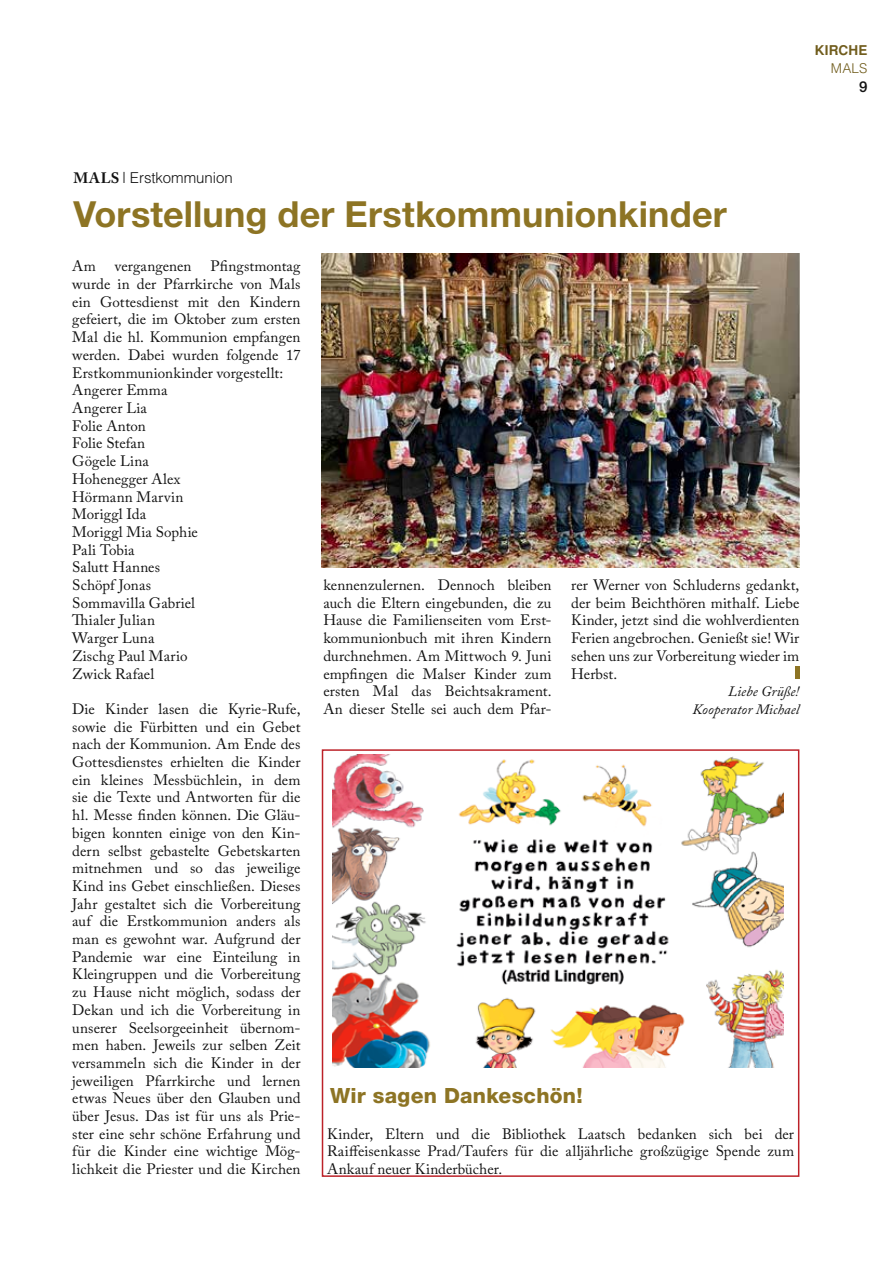
<style>
.page{position:relative;width:893px;height:1263px;background:#fff}
.page>*{position:absolute;margin:0;border:0;box-sizing:border-box;transform-origin:0 0}
.t1{font:700 36px "Helvetica Neue";letter-spacing:.005em;color:#8d7424}
.t2{font:800 21px "Helvetica Neue";letter-spacing:.01em;color:#8d7424}
.t3{font:15px/17.7px "Adobe Caslon Pro";letter-spacing:.005em;color:#121212;text-align:justify}
.t4{font:300 15px "Helvetica";color:#121212}
.t5{font:500 15px "Helvetica Neue";color:#121212}
.t6{font:italic 14.25px/17.7px "Adobe Caslon Pro";letter-spacing:.005em;color:#121212;text-align:right}
.t7{font:700 13.5px "Helvetica";letter-spacing:.01em;color:#715d1d}
.t8{font:300 13.5px "Helvetica";color:#715d1d}
.s1{font-family:"Adobe Caslon Pro";font-weight:700}
</style>
<div class="page">
<img style="left:322px;top:254px;width:477px;height:313px">
<hr style="left:795px;top:666px;width:4px;height:12px;background:#8d7424">
<img style="left:333px;top:754px;width:450px;height:314px">
<div style="left:322px;top:749px;width:477px;height:428px;border:2px solid #bc2229"></div>
<p class="t7" style="left:815px;top:43px;width:54px">KIRCHE</p>
<p class="t8" style="left:831px;top:60px;width:38px">MALS</p>
<p class="t5" style="left:859px;top:78px;width:10px">9</p>
<p class="t4" style="left:73px;top:168px;width:161px"><span class="s1">MALS</span> | Erstkommunion</p>
<h1 class="t1" style="left:73px;top:192px;width:655px">Vorstellung der Erstkommunionkinder</h1>
<p class="t3" style="left:72px;top:257px;width:25px">Am</p>
<p class="t3" style="left:115px;top:257px;width:78px">vergangenen</p>
<p class="t3" style="left:72px;top:257px;width:230px;text-align:left;text-indent:138px">Pfingstmontag wurde in der Pfarrkirche von Mals ein Gottesdienst mit den Kindern gefeiert, die im Oktober zum ersten<br>Mal die hl. Kommunion empfangen werden. Dabei wurden folgende 17<br>Erstkommunionkinder vorgestellt:<br>Angerer Emma<br>Angerer Lia<br>Folie Anton<br>Folie Stefan<br>Gögele Lina<br>Hohenegger Alex<br>Hörmann Marvin<br>Moriggl Ida<br>Moriggl Mia Sophie<br>Pali Tobia<br>Salutt Hannes<br>Schöpf Jonas<br>Sommavilla Gabriel<br>Thialer Julian<br>Warger Luna<br>Zischg Paul Mario<br>Zwick Rafael</p>
<p class="t3" style="left:72px;top:700px;width:230px">Die Kinder lasen die Kyrie-Rufe, sowie die Fürbitten und ein Gebet nach der Kommunion. Am Ende des Gottesdienstes erhielten die Kinder ein kleines Messbüchlein, in dem sie die Texte und Antworten für die hl. Messe finden können. Die Gläu&shy;bigen konnten einige von den Kin&shy;dern selbst gebastelte Gebetskarten mitnehmen und so das jeweilige Kind ins Gebet einschließen. Dieses Jahr gestaltet sich die Vorbereitung auf die Erstkommunion anders als man es gewohnt war. Aufgrund der Pandemie war eine Einteilung in Kleingruppen und die Vorbereitung zu Hause nicht möglich, sodass der Dekan und ich die Vorbereitung in unserer Seelsorgeeinheit übernom&shy;men haben. Jeweils zur selben Zeit versammeln sich die Kinder in der jeweiligen Pfarrkirche und lernen etwas Neues über den Glauben und über Jesus. Das ist für uns als Prie&shy;ster eine sehr schöne Erfahrung und für die Kinder eine wichtige Mög&shy;lichkeit die Priester und die Kirchen</p>
<p class="t3" style="left:323px;top:576px;width:230px">kennenzulernen. Dennoch bleiben auch die Eltern eingebunden, die zu Hause die Familienseiten vom Erst&shy;kommunionbuch mit ihren Kindern durchnehmen. Am Mittwoch 9. Juni empfingen die Malser Kinder zum ersten Mal das Beichtsakrament.<br>An dieser Stelle sei auch dem Pfar-</p>
<p class="t3" style="left:571px;top:576px;width:230px">rer Werner von Schluderns gedankt, der beim Beichthören mithalf. Liebe Kinder, jetzt sind die wohlverdienten Ferien angebrochen. Genießt sie! Wir sehen uns zur Vorbereitung wieder im Herbst.</p>
<p class="t6" style="left:692px;top:682px;width:109px">Liebe Grüße!<br>Kooperator Michael</p>
<h2 class="t2" style="left:330px;top:1083px;width:254px">Wir sagen Dankeschön!</h2>
<p class="t3" style="left:327px;top:1125px;width:469px">Kinder, Eltern und die Bibliothek Laatsch bedanken sich bei der Raiffeisenkasse Prad/Taufers für die alljährliche großzügige Spende zum Ankauf neuer Kinderbücher.</p>
</div>
